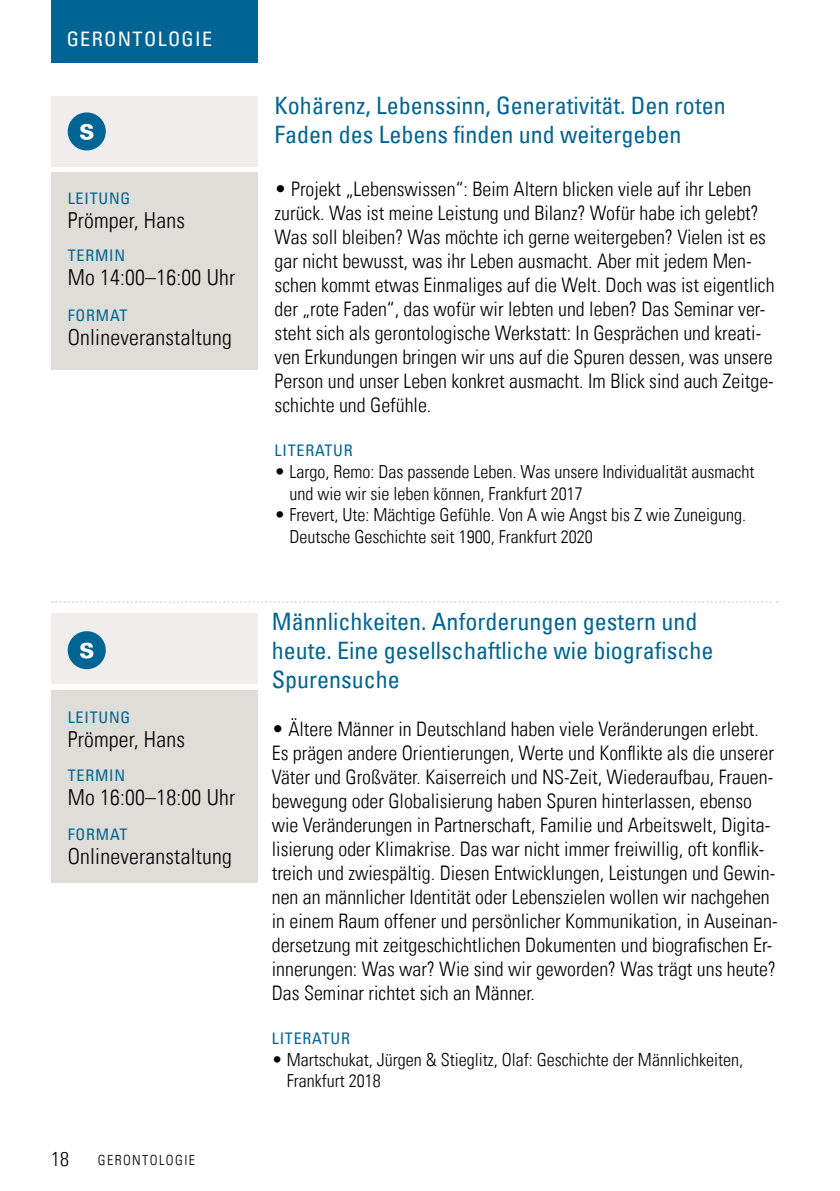
<style>
.page{position:relative;width:840px;height:1191px;background:#fff}
.page>*{position:absolute;margin:0;border:0;box-sizing:border-box;transform-origin:0 0}
.t1{font:condensed 24px/28.8px "Univers Com 57";color:#006594}
.t2{font:22px "Univers Com 47 Light Cond";letter-spacing:.01em;color:#000}
.t3{font:20px/24px "Univers Com 47 Light Cond";color:#000}
.t4{font:condensed 20px "Univers Com 57";letter-spacing:.07em;color:#fff}
.t5{font:18px/21.6px "Univers Com 47 Light Cond";color:#000}
.t6{font:condensed 16px "Univers Com 57";letter-spacing:.05em;color:#006594}
.t7{font:14px "Univers Com 47 Light Cond";letter-spacing:.1em;color:#000}
</style>
<div class="page">
<div style="left:51px;top:0;width:206px;height:63px;background:#006594"></div>
<svg style="left:52px;top:601px;width:725px;height:2px"></svg>
<div style="left:51px;top:690px;width:206px;height:193px;background:#deddd7"></div>
<div style="left:51px;top:613px;width:206px;height:70px;background:#f0eeec"></div>
<div style="left:68px;top:631px;width:38px;height:38px;background:#006594;border-radius:50%"></div>
<svg style="left:80px;top:642px;width:13px;height:16px"></svg>
<div style="left:51px;top:172px;width:206px;height:198px;background:#deddd7"></div>
<div style="left:51px;top:96px;width:206px;height:70px;background:#f0eeec"></div>
<div style="left:68px;top:112px;width:38px;height:38px;background:#006594;border-radius:50%"></div>
<svg style="left:80px;top:124px;width:13px;height:16px"></svg>
<p class="t4" style="left:67px;top:26px;width:147px">GERONTOLOGIE</p>
<p class="t6" style="left:68px;top:188px;width:64px">LEITUNG</p>
<p class="t2" style="left:68px;top:207px;width:119px">Prömper, Hans</p>
<p class="t6" style="left:68px;top:245px;width:59px">TERMIN</p>
<p class="t2" style="left:68px;top:264px;width:169px">Mo 14:00–16:00 Uhr</p>
<p class="t6" style="left:68px;top:305px;width:61px">FORMAT</p>
<p class="t2" style="left:68px;top:324px;width:165px">Onlineveranstaltung</p>
<p class="t6" style="left:68px;top:707px;width:64px">LEITUNG</p>
<p class="t2" style="left:68px;top:726px;width:119px">Prömper, Hans</p>
<p class="t6" style="left:68px;top:765px;width:59px">TERMIN</p>
<p class="t2" style="left:68px;top:784px;width:169px">Mo 16:00–18:00 Uhr</p>
<p class="t6" style="left:68px;top:824px;width:61px">FORMAT</p>
<p class="t2" style="left:68px;top:843px;width:165px">Onlineveranstaltung</p>
<p class="t3" style="left:51px;top:1146px;width:19px">18</p>
<p class="t7" style="left:98px;top:1151px;width:99px">GERONTOLOGIE</p>
<p class="t1" style="left:274px;top:90px;width:452px">Kohärenz, Lebenssinn, Generativität. Den roten<br>Faden des Lebens finden und weitergeben</p>
<p class="t3" style="left:274px;top:177px;width:501px">• Projekt „Lebenswissen“: Beim Altern blicken viele auf ihr Leben zurück. Was ist meine Leistung und Bilanz? Wofür habe ich gelebt?<br>Was soll bleiben? Was möchte ich gerne weitergeben? Vielen ist es gar nicht bewusst, was ihr Leben ausmacht. Aber mit jedem Men&shy;schen kommt etwas Einmaliges auf die Welt. Doch was ist eigentlich der „rote Faden“, das wofür wir lebten und leben? Das Seminar ver&shy;steht sich als gerontologische Werkstatt: In Gesprächen und kreati&shy;ven Erkundungen bringen wir uns auf die Spuren dessen, was unsere Person und unser Leben konkret ausmacht. Im Blick sind auch Zeitge&shy;schichte und Gefühle.</p>
<p class="t6" style="left:274px;top:440px;width:80px">LITERATUR</p>
<p class="t5" style="left:289px;top:461px;width:466px;text-indent:-15px">• Largo, Remo: Das passende Leben. Was unsere Individualität ausmacht und wie wir sie leben können, Frankfurt 2017</p>
<p class="t5" style="left:289px;top:504px;width:458px;text-indent:-15px">• Frevert, Ute: Mächtige Gefühle. Von A wie Angst bis Z wie Zuneigung.<br>Deutsche Geschichte seit 1900, Frankfurt 2020</p>
<p class="t1" style="left:272px;top:607px;width:443px">Männlichkeiten. Anforderungen gestern und heute. Eine gesellschaftliche wie biografische<br>Spurensuche</p>
<p class="t3" style="left:272px;top:717px;width:507px">• Ältere Männer in Deutschland haben viele Veränderungen erlebt.<br>Es prägen andere Orientierungen, Werte und Konflikte als die unserer Väter und Großväter. Kaiserreich und NS-Zeit, Wiederaufbau, Frauen&shy;bewegung oder Globalisierung haben Spuren hinterlassen, ebenso wie Veränderungen in Partnerschaft, Familie und Arbeitswelt, Digita&shy;lisierung oder Klimakrise. Das war nicht immer freiwillig, oft konflik&shy;treich und zwiespältig. Diesen Entwicklungen, Leistungen und Gewin&shy;nen an männlicher Identität oder Lebenszielen wollen wir nachgehen in einem Raum offener und persönlicher Kommunikation, in Auseinan&shy;dersetzung mit zeitgeschichtlichen Dokumenten und biografischen Er&shy;innerungen: Was war? Wie sind wir geworden? Was trägt uns heute?<br>Das Seminar richtet sich an Männer.</p>
<p class="t6" style="left:272px;top:1028px;width:80px">LITERATUR</p>
<p class="t5" style="left:286px;top:1048px;width:457px;text-indent:-15px">• Martschukat, Jürgen &amp; Stieglitz, Olaf: Geschichte der Männlichkeiten,<br>Frankfurt 2018</p>
</div>
